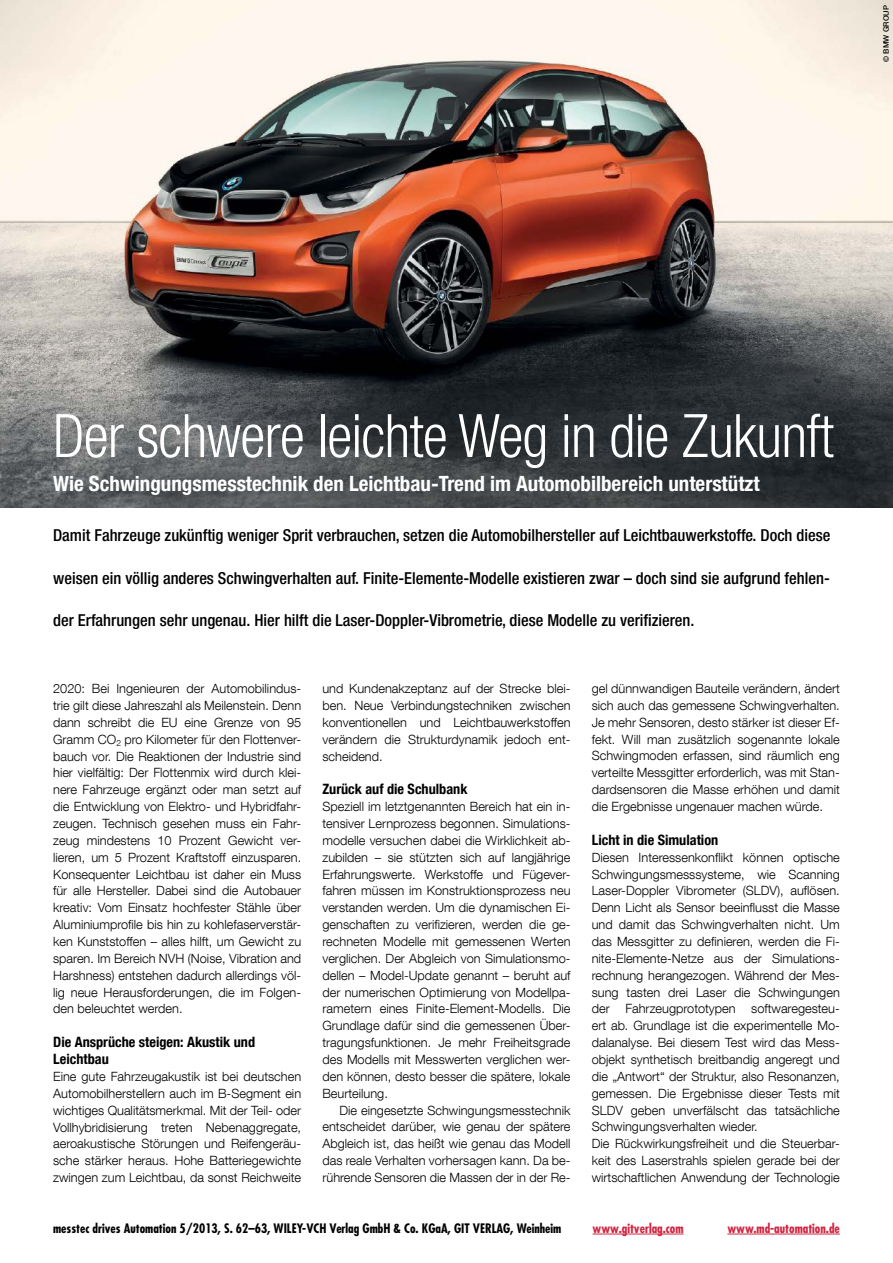
<style>
.page{position:relative;width:893px;height:1263px;background:#fff}
.page>*{position:absolute;margin:0;border:0;box-sizing:border-box;transform-origin:0 0}
.t1{font:300 condensed 60px "Helvetica Neue LT Com";letter-spacing:-.01em;color:#fff}
.t2{font:700 condensed 21px "Helvetica Neue LT Com";color:#fff}
.t3{font:500 condensed 16.5px "Helvetica Neue LT Com";color:#000}
.t4{font:700 condensed 14.25px/16.8px "Helvetica Neue LT Com";color:#000}
.t5{font:300 12.75px/16.8px "Helvetica Neue LT Com";color:#000;text-align:justify}
.t6{font:700 condensed 12.75px "Futura Std";color:#000}
.t7{font:700 condensed 12.75px "Futura Std";color:#d1223e}
.t8{font:500 7.5px "Helvetica Neue LT Com";color:#000}
</style>
<div class="page">
<img style="left:0;top:0;width:893px;height:508px">
<hr style="left:593px;top:1234px;width:91px;height:1px;background:#d1223e">
<hr style="left:727px;top:1234px;width:113px;height:1px;background:#d1223e">
<p class="t8" style="left:881px;top:62px;width:58px;rotate:-90deg">© BMW GROUP</p>
<h1 class="t1" style="left:53px;top:401px;width:782px">Der schwere leichte Weg in die Zukunft</h1>
<h2 class="t2" style="left:53px;top:471px;width:708px">Wie Schwingungsmesstechnik den Leichtbau-Trend im Automobilbereich unterstützt</h2>
<p class="t3" style="left:53px;top:526px;width:779px">Damit Fahrzeuge zukünftig weniger Sprit verbrauchen, setzen die Automobilhersteller auf Leichtbauwerkstoffe. Doch diese</p>
<p class="t3" style="left:53px;top:568px;width:778px">weisen ein völlig anderes Schwingverhalten auf. Finite-Elemente-Modelle existieren zwar – doch sind sie aufgrund fehlen-</p>
<p class="t3" style="left:53px;top:610px;width:643px">der Erfahrungen sehr ungenau. Hier hilft die Laser-Doppler-Vibrometrie, diese Modelle zu verifizieren.</p>
<p class="t5" style="left:53px;top:680px;width:250px">2020: Bei Ingenieuren der Automobilindus&shy;trie gilt diese Jahreszahl als Meilenstein. Denn dann schreibt die EU eine Grenze von 95<br>Gramm CO<sub>2</sub> pro Kilometer für den Flottenver&shy;bauch vor. Die Reaktionen der Industrie sind hier vielfältig: Der Flottenmix wird durch klei&shy;nere Fahrzeuge ergänzt oder man setzt auf die Entwicklung von Elektro- und Hybridfahr&shy;zeugen. Technisch gesehen muss ein Fahr&shy;zeug mindestens 10 Prozent Gewicht ver&shy;lieren, um 5 Prozent Kraftstoff einzusparen.<br>Konsequenter Leichtbau ist daher ein Muss für alle Hersteller. Dabei sind die Autobauer kreativ: Vom Einsatz hochfester Stähle über Aluminiumprofile bis hin zu kohlefaserverstär&shy;ken Kunststoffen – alles hilft, um Gewicht zu sparen. Im Bereich NVH (Noise, Vibration and Harshness) entstehen dadurch allerdings völ&shy;lig neue Herausforderungen, die im Folgen&shy;den beleuchtet werden.</p>
<p class="t4" style="left:53px;top:1034px;width:204px">Die Ansprüche steigen: Akustik und<br>Leichtbau</p>
<p class="t5" style="left:53px;top:1068px;width:250px">Eine gute Fahrzeugakustik ist bei deutschen Automobilherstellern auch im B-Segment ein wichtiges Qualitätsmerkmal. Mit der Teil- oder Vollhybridisierung treten Nebenaggregate, aeroakustische Störungen und Reifengeräu&shy;sche stärker heraus. Hohe Batteriegewichte zwingen zum Leichtbau, da sonst Reichweite</p>
<p class="t5" style="left:322px;top:680px;width:250px">und Kundenakzeptanz auf der Strecke blei&shy;ben. Neue Verbindungstechniken zwischen konventionellen und Leichtbauwerkstoffen verändern die Strukturdynamik jedoch ent&shy;scheidend.</p>
<p class="t4" style="left:322px;top:781px;width:147px">Zurück auf die Schulbank</p>
<p class="t5" style="left:322px;top:798px;width:250px">Speziell im letztgenannten Bereich hat ein in&shy;tensiver Lernprozess begonnen. Simulations&shy;modelle versuchen dabei die Wirklichkeit ab&shy;zubilden – sie stützten sich auf langjährige Erfahrungswerte. Werkstoffe und Fügever&shy;fahren müssen im Konstruktionsprozess neu verstanden werden. Um die dynamischen Ei&shy;genschaften zu verifizieren, werden die ge&shy;rechneten Modelle mit gemessenen Werten verglichen. Der Abgleich von Simulationsmo&shy;dellen – Model-Update genannt – beruht auf der numerischen Optimierung von Modellpa&shy;rametern eines Finite-Element-Modells. Die Grundlage dafür sind die gemessenen Über&shy;tragungsfunktionen. Je mehr Freiheitsgrade des Modells mit Messwerten verglichen wer&shy;den können, desto besser die spätere, lokale Beurteilung.</p>
<p class="t5" style="left:322px;top:1101px;width:250px;text-indent:17px">Die eingesetzte Schwingungsmesstechnik entscheidet darüber, wie genau der spätere Abgleich ist, das heißt wie genau das Modell das reale Verhalten vorhersagen kann. Da be&shy;rührende Sensoren die Massen der in der Re-</p>
<p class="t5" style="left:592px;top:680px;width:250px">gel dünnwandigen Bauteile verändern, ändert sich auch das gemessene Schwingverhalten.<br>Je mehr Sensoren, desto stärker ist dieser Ef&shy;fekt. Will man zusätzlich sogenannte lokale Schwingmoden erfassen, sind räumlich eng verteilte Messgitter erforderlich, was mit Stan&shy;dardsensoren die Masse erhöhen und damit die Ergebnisse ungenauer machen würde.</p>
<p class="t4" style="left:592px;top:831px;width:128px">Licht in die Simulation</p>
<p class="t5" style="left:592px;top:848px;width:250px;text-align:left">Diesen Interessenkonflikt können optische Schwingungsmesssysteme, wie Scanning Laser-Doppler Vibrometer (SLDV), auflösen.<br>Denn Licht als Sensor beeinflusst die Masse und damit das Schwingverhalten nicht. Um das Messgitter zu definieren, werden die Fi&shy;nite-Elemente-Netze aus der Simulations&shy;rechnung herangezogen. Während der Mes&shy;sung tasten drei Laser die Schwingungen der Fahrzeugprototypen softwaregesteu&shy;ert ab. Grundlage ist die experimentelle Mo&shy;dalanalyse. Bei diesem Test wird das Mess&shy;objekt synthetisch breitbandig angeregt und die „Antwort“ der Struktur, also Resonanzen, gemessen. Die Ergebnisse dieser Tests mit SLDV geben unverfälscht das tatsächliche Schwingungsverhalten wieder.<br>Die Rückwirkungsfreiheit und die Steuerbar&shy;keit des Laserstrahls spielen gerade bei der wirtschaftlichen Anwendung der Technologie</p>
<p class="t6" style="left:53px;top:1220px;width:510px">messtec drives Automation 5/2013, S. 62–63, WILEY-VCH Verlag GmbH &amp; Co. KGaA, GIT VERLAG, Weinheim</p>
<p class="t7" style="left:593px;top:1220px;width:93px">www.gitverlag.com</p>
<p class="t7" style="left:727px;top:1220px;width:114px">www.md-automation.de</p>
</div>
